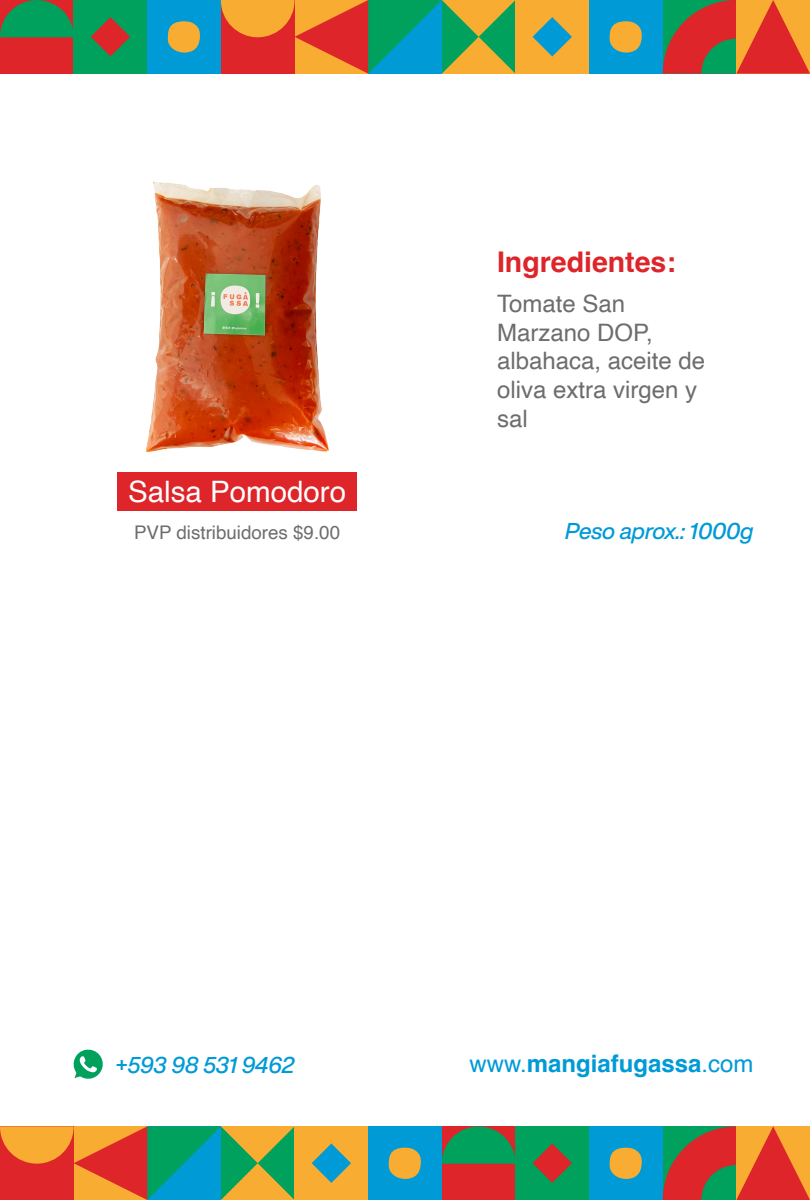
<style>
.page{position:relative;width:810px;height:1200px;background:#fff}
.page>*{position:absolute;margin:0;border:0;box-sizing:border-box;transform-origin:0 0}
.t1{font:29.55px "Helvetica";color:#fff}
.t2{font:700 28.5px "Helvetica";color:#dd252a}
.t3{font:24px/28.8px "Helvetica";color:#6d6d6d}
.t4{font:700 24px "Helvetica";color:#009ad7}
.t5{font:22.5px "Helvetica Now Display Med Ita";letter-spacing:-.01em;color:#009ad7}
.t6{font:18.75px "Helvetica";color:#6d6d6d}
.s1{font-weight:400}
</style>
<div class="page">
<img style="left:117px;top:181px;width:212px;height:317px">
<div style="left:589px;top:1126px;width:74px;height:74px;background:#009ad7"></div>
<svg style="left:609px;top:1148px;width:33px;height:31px"></svg>
<div style="left:442px;top:1126px;width:73px;height:74px;background:#dd252a"></div>
<svg style="left:442px;top:1126px;width:73px;height:38px"></svg>
<div style="left:515px;top:1126px;width:74px;height:74px;background:#00a15c"></div>
<svg style="left:533px;top:1143px;width:39px;height:40px"></svg>
<div style="left:368px;top:1126px;width:74px;height:74px;background:#009ad7"></div>
<svg style="left:388px;top:1148px;width:33px;height:31px"></svg>
<div style="left:295px;top:1126px;width:73px;height:74px;background:#f8ac32"></div>
<svg style="left:312px;top:1143px;width:39px;height:40px"></svg>
<svg style="left:663px;top:1126px;width:147px;height:74px;background:#b85f35"></svg>
<svg style="left:0;top:1126px;width:295px;height:74px;background:#95804f"></svg>
<div style="left:147px;top:0;width:74px;height:74px;background:#009ad7"></div>
<svg style="left:167px;top:21px;width:33px;height:32px"></svg>
<div style="left:0;top:0;width:74px;height:74px;background:#dd252a"></div>
<svg style="left:0;top:0;width:74px;height:37px"></svg>
<div style="left:74px;top:0;width:73px;height:74px;background:#00a15c"></div>
<svg style="left:91px;top:17px;width:39px;height:40px"></svg>
<div style="left:589px;top:0;width:74px;height:74px;background:#009ad7"></div>
<svg style="left:609px;top:21px;width:33px;height:32px"></svg>
<div style="left:515px;top:0;width:74px;height:74px;background:#f8ac32"></div>
<svg style="left:533px;top:17px;width:39px;height:40px"></svg>
<svg style="left:663px;top:0;width:147px;height:74px;background:#b85f35"></svg>
<svg style="left:221px;top:0;width:294px;height:74px;background:#93814f"></svg>
<div style="left:118px;top:472px;width:239px;height:39px;background:#dd252a"></div>
<svg style="left:73px;top:1049px;width:30px;height:30px"></svg>
<p class="t1" style="left:128px;top:468px;width:220px">Salsa Pomodoro</p>
<p class="t6" style="left:134px;top:518px;width:208px">PVP distribuidores $9.00</p>
<p class="t2" style="left:497px;top:245px;width:180px">Ingredientes:</p>
<p class="t3" style="left:497px;top:290px;width:210px">Tomate San<br>Marzano DOP, albahaca, aceite de oliva extra virgen y sal</p>
<p class="t5" style="left:565px;top:515px;width:190px">Peso aprox.: 1000g</p>
<p class="t5" style="left:115px;top:1050px;width:181px">+593 98 531 9462</p>
<p class="t4" style="left:469px;top:1049px;width:286px"><span class="s1">www.</span>mangiafugassa<span class="s1">.com</span></p>
</div>
